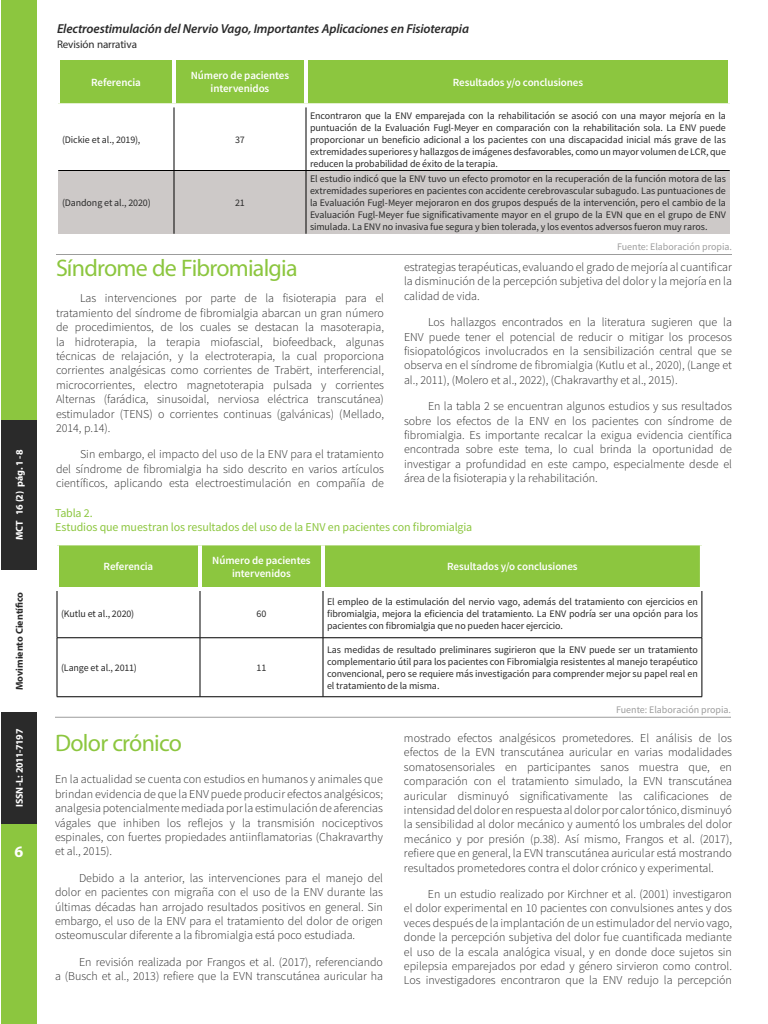
<style>
.page{position:relative;width:768px;height:1024px;background:#fff}
.page>*{position:absolute;margin:0;border:0;box-sizing:border-box;transform-origin:0 0}
.t1{font:24px "Myriad Pro";letter-spacing:-.035em;color:#8cc63f}
.t2{font:700 16px "Myriad Pro";color:#fff}
.t3{font:italic 600 13px "Myriad Pro";letter-spacing:-.01em;color:#2a2a2a}
.t4{font:300 12px/14.4px "Source Sans Pro";color:#2a2a2a;text-align:justify}
.t5{font:12px/14.4px "Source Sans Pro";letter-spacing:-.01em;color:#8cc63f}
.t6{font:11.1px "Myriad Pro";letter-spacing:-.01em;color:#2a2a2a}
.t7{font:600 11px/13.2px "Source Sans Pro";letter-spacing:-.01em;color:#fff;text-align:center}
.t8{font:10px/12px "Source Sans Pro";letter-spacing:-.01em;color:#2a2a2a;text-align:justify}
.t9{font:10px "Source Sans Pro";color:#9c9c9c}
.t10{font:700 10px "Myriad Pro";letter-spacing:-.01em;color:#fff}
.t11{font:700 10px "Myriad Pro";color:#2a2a2a}
</style>
<div class="page">
<div style="left:1px;top:712px;width:36px;height:312px;background:#8cc63f"></div>
<div style="left:1px;top:0;width:36px;height:570px;background:#8cc63f"></div>
<div style="left:1px;top:420px;width:36px;height:150px;background:#2a2a2a"></div>
<div style="left:1px;top:712px;width:36px;height:112px;background:#2a2a2a"></div>
<hr style="left:56px;top:254px;width:676px;height:1px;background:#9c9c9c">
<div style="left:60px;top:60px;width:668px;height:43px;background:#8cc63f"></div>
<div style="left:58px;top:171px;width:672px;height:63px;background:#cdc9c8"></div>
<hr style="left:172px;top:60px;width:4px;height:43px;background:#fff">
<hr style="left:304px;top:60px;width:4px;height:43px;background:#fff">
<hr style="left:174px;top:107px;width:1px;height:63px;background:#000">
<hr style="left:306px;top:107px;width:1px;height:63px;background:#000">
<hr style="left:58px;top:170px;width:116px;height:1px;background:#000">
<hr style="left:174px;top:170px;width:132px;height:1px;background:#000">
<hr style="left:174px;top:171px;width:1px;height:63px;background:#000">
<hr style="left:306px;top:170px;width:424px;height:1px;background:#000">
<hr style="left:306px;top:171px;width:1px;height:63px;background:#000">
<svg style="left:58px;top:103px;width:116px;height:1px"></svg>
<svg style="left:174px;top:103px;width:132px;height:1px"></svg>
<svg style="left:306px;top:103px;width:424px;height:1px"></svg>
<hr style="left:55px;top:717px;width:676px;height:1px;background:#9c9c9c">
<div style="left:59px;top:545px;width:641px;height:42px;background:#8cc63f"></div>
<hr style="left:198px;top:545px;width:4px;height:42px;background:#fff">
<hr style="left:321px;top:545px;width:4px;height:42px;background:#fff">
<hr style="left:57px;top:591px;width:1px;height:47px;background:#000">
<hr style="left:200px;top:591px;width:1px;height:47px;background:#000">
<hr style="left:323px;top:591px;width:1px;height:47px;background:#000">
<hr style="left:702px;top:591px;width:1px;height:47px;background:#000">
<hr style="left:57px;top:638px;width:143px;height:1px;background:#000">
<hr style="left:57px;top:638px;width:1px;height:58px;background:#000">
<hr style="left:200px;top:638px;width:123px;height:1px;background:#000">
<hr style="left:200px;top:638px;width:1px;height:58px;background:#000">
<hr style="left:323px;top:638px;width:379px;height:1px;background:#000">
<hr style="left:323px;top:638px;width:1px;height:58px;background:#000">
<hr style="left:702px;top:638px;width:1px;height:58px;background:#000">
<hr style="left:57px;top:696px;width:143px;height:1px;background:#000">
<hr style="left:200px;top:696px;width:123px;height:1px;background:#000">
<hr style="left:323px;top:696px;width:379px;height:1px;background:#000">
<p class="t10" style="left:13px;top:540px;width:92px;rotate:-90deg">MCT 16 (2) pág. 1-8</p>
<p class="t11" style="left:13px;top:690px;width:100px;rotate:-90deg">Movimiento Científico</p>
<p class="t10" style="left:13px;top:807px;width:80px;rotate:-90deg">ISSN-L: 2011-7197</p>
<h2 class="t2" style="left:15px;top:841px;width:10px">6</h2>
<p class="t3" style="left:57px;top:20px;width:414px">Electroestimulación del Nervio Vago, Importantes Aplicaciones en Fisioterapia</p>
<p class="t6" style="left:57px;top:38px;width:82px">Revisión narrativa</p>
<p class="t7" style="left:91px;top:75px;width:51px">Referencia</p>
<p class="t7" style="left:191px;top:69px;width:100px">Número de pacientes intervenidos</p>
<p class="t7" style="left:453px;top:75px;width:132px">Resultados y/o conclusiones</p>
<p class="t8" style="left:62px;top:133px;width:80px">(Dickie et al., 2019),</p>
<p class="t8" style="left:235px;top:133px;width:11px">37</p>
<p class="t8" style="left:310px;top:109px;width:418px">Encontraron que la ENV emparejada con la rehabilitación se asoció con una mayor mejoría en la puntuación de la Evaluación Fugl-Meyer en comparación con la rehabilitación sola. La ENV puede proporcionar un beneficio adicional a los pacientes con una discapacidad inicial más grave de las extremidades superiores y hallazgos de imágenes desfavorables, como un mayor volumen de LCR, que reducen la probabilidad de éxito de la terapia.</p>
<p class="t8" style="left:310px;top:173px;width:418px">El estudio indicó que la ENV tuvo un efecto promotor en la recuperación de la función motora de las extremidades superiores en pacientes con accidente cerebrovascular subagudo. Las puntuaciones de la Evaluación Fugl-Meyer mejoraron en dos grupos después de la intervención, pero el cambio de la Evaluación Fugl-Meyer fue significativamente mayor en el grupo de la EVN que en el grupo de ENV simulada. La ENV no invasiva fue segura y bien tolerada, y los eventos adversos fueron muy raros.</p>
<p class="t9" style="left:617px;top:241px;width:116px">Fuente: Elaboración propia.</p>
<p class="t4" style="left:404px;top:260px;width:330px">estrategias terapéuticas, evaluando el grado de mejoría al cuantificar la disminución de la percepción subjetiva del dolor y la mejoría en la calidad de vida.</p>
<p class="t4" style="left:404px;top:315px;width:330px;text-indent:24px">Los hallazgos encontrados en la literatura sugieren que la ENV puede tener el potencial de reducir o mitigar los procesos fisiopatológicos involucrados en la sensibilización central que se observa en el síndrome de fibromialgia (Kutlu et al., 2020), (Lange et al., 2011), (Molero et al., 2022), (Chakravarthy et al., 2015).</p>
<p class="t4" style="left:404px;top:399px;width:330px;text-indent:24px">En la tabla 2 se encuentran algunos estudios y sus resultados sobre los efectos de la ENV en los pacientes con síndrome de fibromialgia. Es importante recalcar la exigua evidencia científica encontrada sobre este tema, lo cual brinda la oportunidad de investigar a profundidad en este campo, especialmente desde el área de la fisioterapia y la rehabilitación.</p>
<p class="t8" style="left:62px;top:197px;width:90px">(Dandong et al., 2020)</p>
<p class="t8" style="left:235px;top:197px;width:11px">21</p>
<h1 class="t1" style="left:56px;top:253px;width:243px">Síndrome de Fibromialgia</h1>
<p class="t4" style="left:56px;top:291px;width:330px;text-indent:24px">Las intervenciones por parte de la fisioterapia para el tratamiento del síndrome de fibromialgia abarcan un gran número de procedimientos, de los cuales se destacan la masoterapia, la hidroterapia, la terapia miofascial, biofeedback, algunas técnicas de relajación, y la electroterapia, la cual proporciona corrientes analgésicas como corrientes de Trabërt, interferencial, microcorrientes, electro magnetoterapia pulsada y corrientes Alternas (farádica, sinusoidal, nerviosa eléctrica transcutánea) estimulador (TENS) o corrientes continuas (galvánicas) (Mellado, 2014, p.14).</p>
<p class="t4" style="left:56px;top:447px;width:330px;text-indent:24px">Sin embargo, el impacto del uso de la ENV para el tratamiento del síndrome de fibromialgia ha sido descrito en varios artículos científicos, aplicando esta electroestimulación en compañía de</p>
<p class="t5" style="left:55px;top:506px;width:419px">Tabla 2.<br>Estudios que muestran los resultados del uso de la ENV en pacientes con fibromialgia</p>
<p class="t7" style="left:104px;top:560px;width:51px">Referencia</p>
<p class="t7" style="left:212px;top:553px;width:100px">Número de pacientes intervenidos</p>
<p class="t7" style="left:447px;top:560px;width:132px">Resultados y/o conclusiones</p>
<p class="t8" style="left:61px;top:608px;width:75px">(Kutlu et al., 2020)</p>
<p class="t8" style="left:257px;top:608px;width:11px">60</p>
<p class="t8" style="left:327px;top:596px;width:372px">El empleo de la estimulación del nervio vago, además del tratamiento con ejercicios en fibromialgia, mejora la eficiencia del tratamiento. La ENV podría ser una opción para los pacientes con fibromialgia que no pueden hacer ejercicio.</p>
<p class="t8" style="left:61px;top:662px;width:77px">(Lange et al., 2011)</p>
<p class="t8" style="left:257px;top:662px;width:11px">11</p>
<p class="t8" style="left:327px;top:644px;width:372px">Las medidas de resultado preliminares sugirieron que la ENV puede ser un tratamiento complementario útil para los pacientes con Fibromialgia resistentes al manejo terapéutico convencional, pero se requiere más investigación para comprender mejor su papel real en el tratamiento de la misma.</p>
<p class="t9" style="left:616px;top:703px;width:116px">Fuente: Elaboración propia.</p>
<h1 class="t1" style="left:55px;top:728px;width:128px">Dolor crónico</h1>
<p class="t4" style="left:55px;top:772px;width:330px">En la actualidad se cuenta con estudios en humanos y animales que brindan evidencia de que la ENV puede producir efectos analgésicos; analgesia potencialmente mediada por la estimulación de aferencias vágales que inhiben los reflejos y la transmisión nociceptivos espinales, con fuertes propiedades antiinflamatorias (Chakravarthy et al., 2015).</p>
<p class="t4" style="left:55px;top:871px;width:330px;text-indent:24px">Debido a la anterior, las intervenciones para el manejo del dolor en pacientes con migraña con el uso de la ENV durante las últimas décadas han arrojado resultados positivos en general. Sin embargo, el uso de la ENV para el tratamiento del dolor de origen osteomuscular diferente a la fibromialgia está poco estudiada.</p>
<p class="t4" style="left:55px;top:955px;width:330px;text-align:right">En revisión realizada por Frangos et al. (2017), referenciando<br>a (Busch et al., 2013) refiere que la EVN transcutánea auricular ha</p>
<p class="t4" style="left:404px;top:731px;width:330px">mostrado efectos analgésicos prometedores. El análisis de los efectos de la EVN transcutánea auricular en varias modalidades somatosensoriales en participantes sanos muestra que, en comparación con el tratamiento simulado, la EVN transcutánea auricular disminuyó significativamente las calificaciones de intensidad del dolor en respuesta al dolor por calor tónico, disminuyó la sensibilidad al dolor mecánico y aumentó los umbrales del dolor mecánico y por presión (p.38). Así mismo, Frangos et al. (2017), refiere que en general, la EVN transcutánea auricular está mostrando resultados prometedores contra el dolor crónico y experimental.</p>
<p class="t4" style="left:404px;top:887px;width:330px;text-indent:24px">En un estudio realizado por Kirchner et al. (2001) investigaron el dolor experimental en 10 pacientes con convulsiones antes y dos veces después de la implantación de un estimulador del nervio vago, donde la percepción subjetiva del dolor fue cuantificada mediante el uso de la escala analógica visual, y en donde doce sujetos sin epilepsia emparejados por edad y género sirvieron como control.<br>Los investigadores encontraron que la ENV redujo la percepción</p>
</div>
